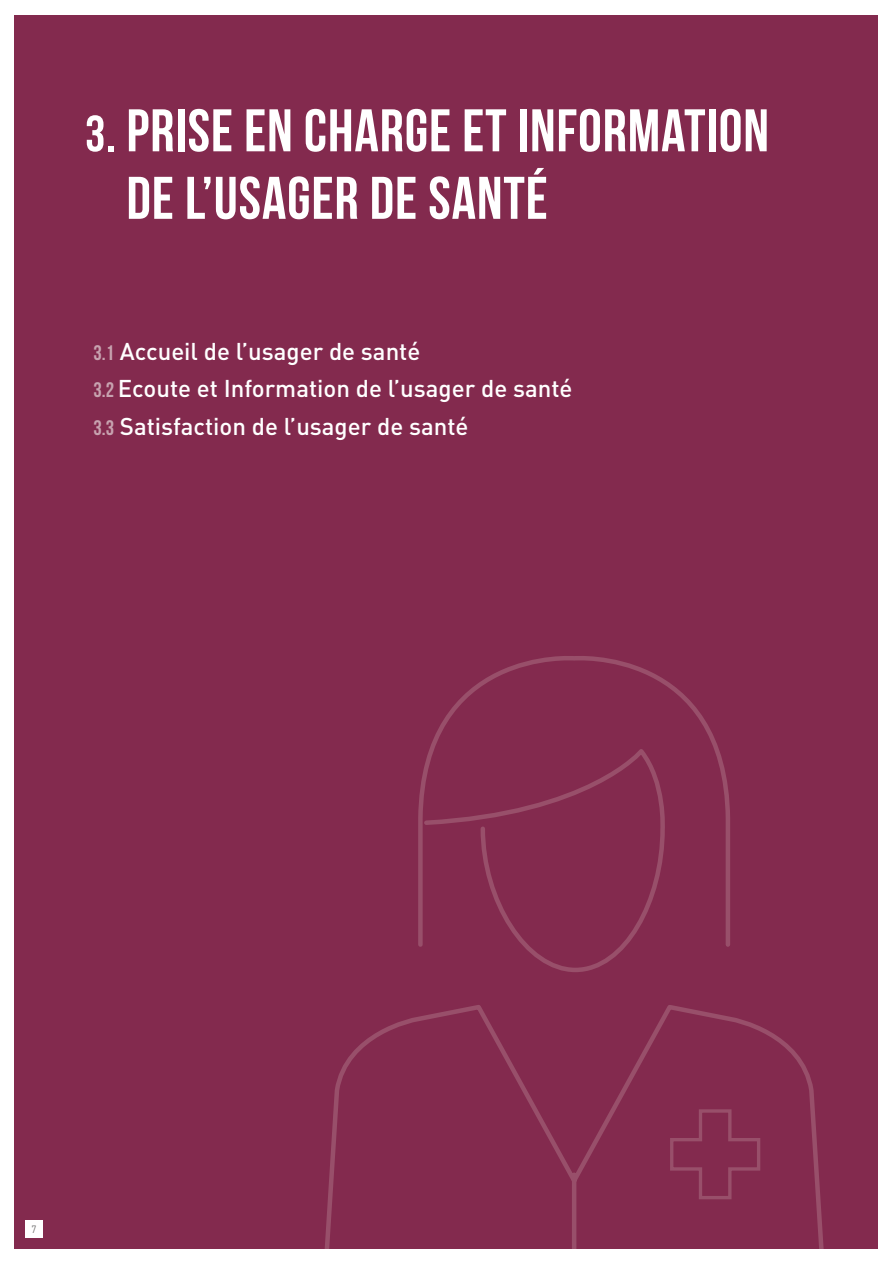
<style>
.page{position:relative;width:893px;height:1263px;background:#fff}
.page>*{position:absolute;margin:0;border:0;box-sizing:border-box;transform-origin:0 0}
.t1{font:700 60px/67.5px "Bebas Neue";letter-spacing:.015em;color:#fff}
.t2{font:500 24px "DIN";color:#fff}
.t3{font:10.5px "DIN";color:#706f6f;scale:.9 1}
.s1{font-size:51px}
.s2{font-family:"Bebas Neue";font-weight:700;font-size:21px;color:#c7a2af}
</style>
<div class="page">
<div style="left:15px;top:15px;width:863px;height:1233px;background:#832a4e"></div>
<svg style="left:325px;top:656px;width:499px;height:592px"></svg>
<svg style="left:668px;top:1107px;width:94px;height:94px"></svg>
<div style="left:26px;top:1220px;width:17px;height:17px;background:#fff"></div>
<p class="t1" style="left:126px;top:96px;width:644px;text-indent:-41px"><span class="s1">3.</span> PRISE EN CHARGE ET INFORMATION<br>DE L’USAGER DE SANTÉ</p>
<p class="t2" style="left:94px;top:336px;width:328px"><span class="s2">3.1</span> Accueil de l’usager de santé</p>
<p class="t2" style="left:94px;top:373px;width:480px"><span class="s2">3.2</span> Ecoute et Information de l’usager de santé</p>
<p class="t2" style="left:94px;top:411px;width:376px"><span class="s2">3.3</span> Satisfaction de l’usager de santé</p>
<p class="t3" style="left:32px;top:1222px;width:7px">7</p>
</div>
